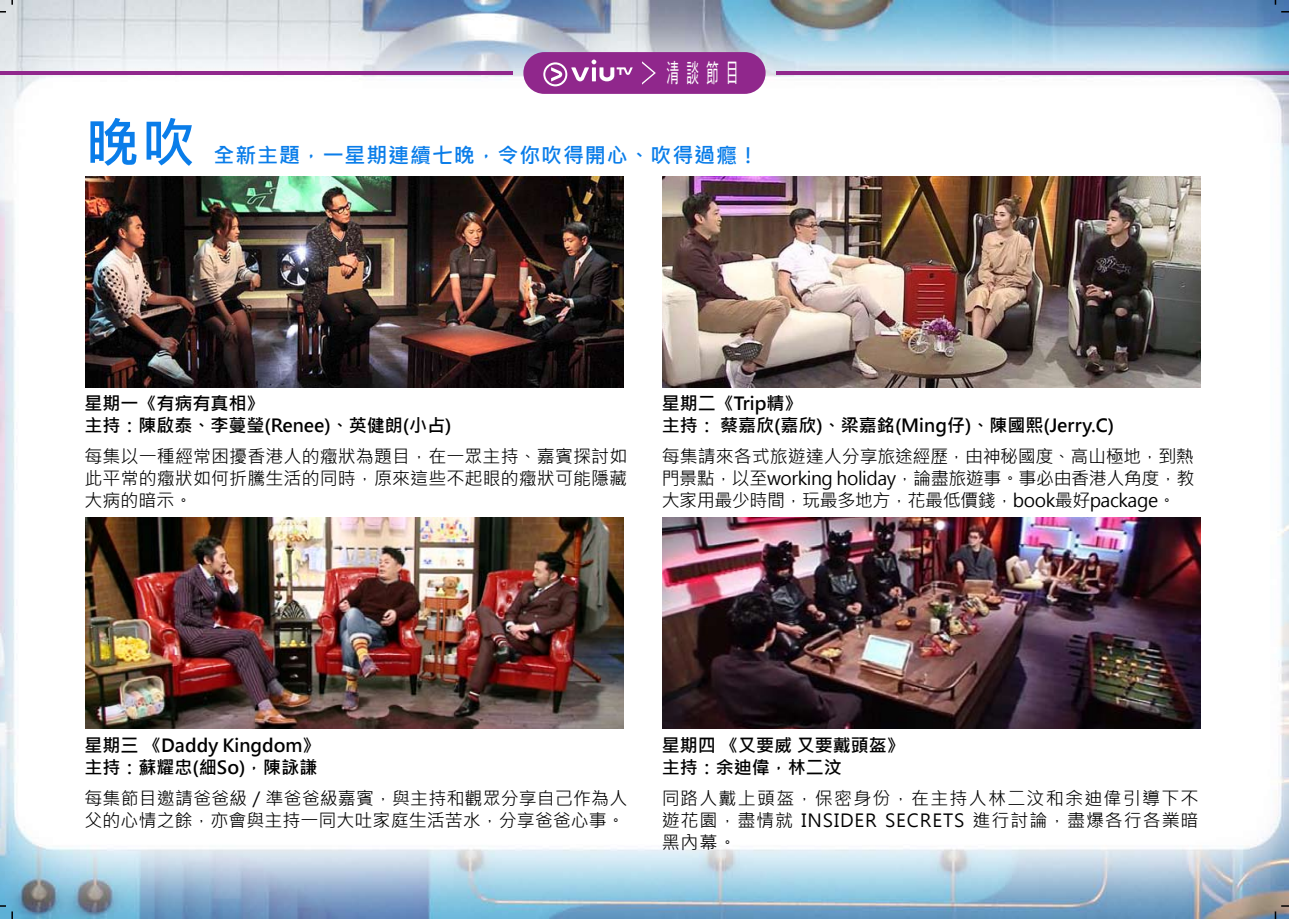
<style>
.page{position:relative;width:1289px;height:919px;background:#fff}
.page>*{position:absolute;margin:0;border:0;box-sizing:border-box;transform-origin:0 0}
.t1{font:700 54px "Microsoft Jheng Hei";color:#0a7de9}
.t2{font:25.5px "DF Hei Std W5";color:#fff;scale:.5 1}
.t3{font:700 21px "Microsoft Jheng Hei";letter-spacing:.04em;color:#0a7de9}
.t4{font:18px/21.6px "Microsoft Jheng Hei";letter-spacing:.005em;color:#000;text-align:justify}
.t5{font:700 18px/21.6px "Microsoft Jheng Hei";color:#000}
</style>
<div class="page">
<img style="left:0;top:0;width:1288px;height:918px">
<div style="left:523px;top:52px;width:242px;height:42px;background:#90278c;border-radius:21px"></div>
<hr style="left:0;top:71px;width:512px;height:4px;background:#90278c">
<hr style="left:776px;top:71px;width:512px;height:4px;background:#90278c">
<svg style="left:543px;top:60px;width:89px;height:26px"></svg>
<svg style="left:642px;top:61px;width:14px;height:24px"></svg>
<svg style="left:0;top:905px;width:13px;height:13px"></svg>
<svg style="left:1274px;top:905px;width:14px;height:13px"></svg>
<svg style="left:0;top:11px;width:6px;height:2px"></svg>
<svg style="left:1281px;top:11px;width:7px;height:2px"></svg>
<img style="left:86px;top:517px;width:537px;height:211px">
<img style="left:662px;top:517px;width:538px;height:211px">
<img style="left:86px;top:177px;width:537px;height:210px">
<img style="left:662px;top:177px;width:538px;height:210px">
<p class="t1" style="left:85px;top:109px;width:112px">晚吹</p>
<p class="t2" style="left:666px;top:59px;width:146px">清談節目</p>
<p class="t3" style="left:213px;top:142px;width:547px">全新主題，一星期連續七晚，令你吹得開心、吹得過癮！</p>
<p class="t5" style="left:84px;top:393px;width:368px">星期一《有病有真相》<br>主持：陳啟泰、李蔓瑩(Renee)、英健朗(小占)</p>
<p class="t4" style="left:84px;top:446px;width:544px">每集以一種經常困擾香港人的癥狀為題目，在一眾主持、嘉賓探討如此平常的癥狀如何折騰生活的同時，原來這些不起眼的癥狀可能隱藏大病的暗示。</p>
<p class="t5" style="left:661px;top:393px;width:454px">星期二《Trip精》<br>主持： 蔡嘉欣(嘉欣)、梁嘉銘(Ming仔)、陳國熙(Jerry.C)</p>
<p class="t4" style="left:661px;top:446px;width:534px">每集請來各式旅遊達人分享旅途經歷，由神秘國度、高山極地，到熱門景點，以至working holiday，論盡旅遊事。事必由香港人角度，教大家用最少時間，玩最多地方，花最低價錢，book最好package。</p>
<p class="t5" style="left:84px;top:734px;width:237px">星期三 《Daddy Kingdom》主持：蘇耀忠(細So)，陳詠謙</p>
<p class="t4" style="left:84px;top:787px;width:544px">每集節目邀請爸爸級／準爸爸級嘉賓，與主持和觀眾分享自己作為人父的心情之餘，亦會與主持一同大吐家庭生活苦水，分享爸爸心事。</p>
<p class="t5" style="left:661px;top:734px;width:244px">星期四 《又要威 又要戴頭盔》主持：余迪偉，林二汶</p>
<p class="t4" style="left:661px;top:787px;width:538px">同路人戴上頭盔，保密身份，在主持人林二汶和余迪偉引導下不遊花園，盡情就 INSIDER SECRETS 進行討論，盡爆各行各業暗黑內幕。</p>
</div>
